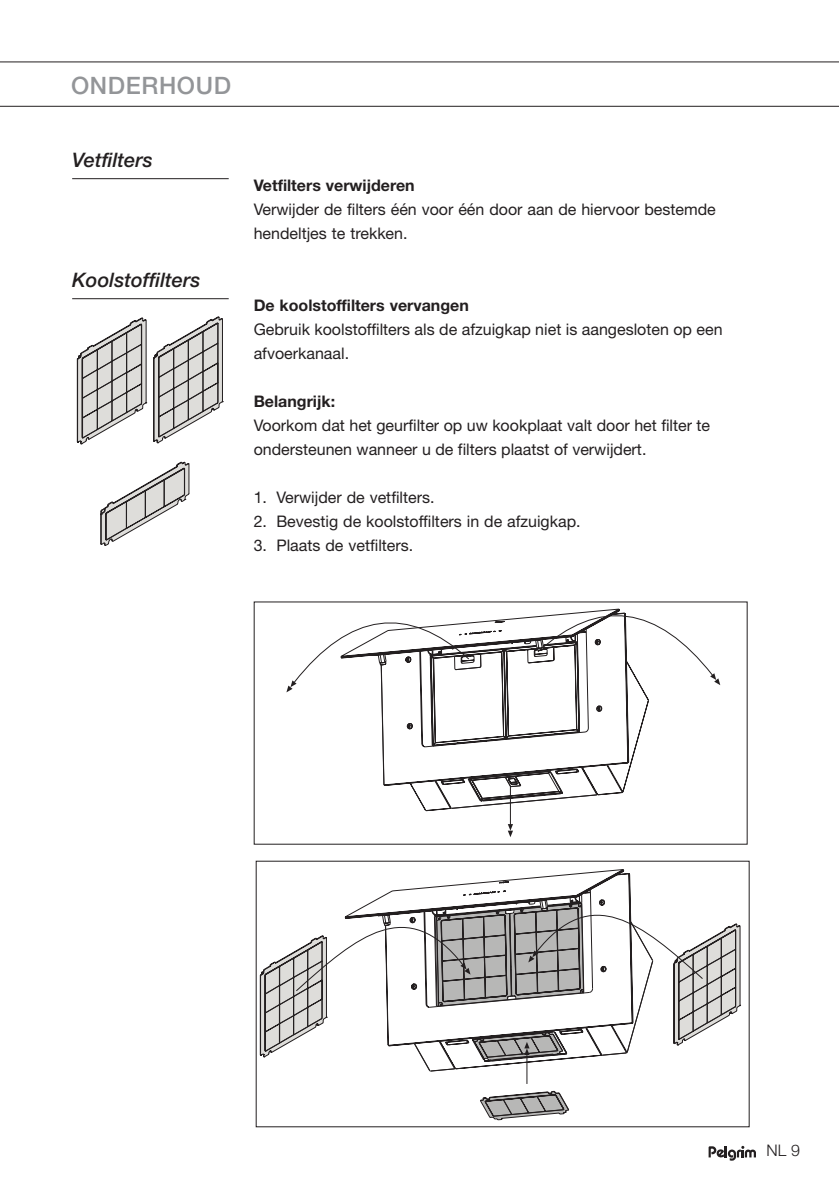
<style>
.page{position:relative;width:839px;height:1190px;background:#fff}
.page>*{position:absolute;margin:0;border:0;box-sizing:border-box;transform-origin:0 0}
.t1{font:500 24px "Helvetica Neue LT Std";letter-spacing:.025em;color:#939598}
.t2{font:italic 500 20px "Helvetica Neue LT Std";color:#231f20}
.t3{font:16px/24px "Helvetica Neue LT Std";color:#231f20}
.t4{font:700 16px "Helvetica Neue LT Std";color:#231f20}
.t5{font:300 16px "Helvetica Neue LT Std";color:#231f20}
</style>
<div class="page">
<hr style="left:0;top:61px;width:839px;height:1px;background:#231f20">
<hr style="left:0;top:106px;width:839px;height:1px;background:#231f20">
<svg style="left:708px;top:1146px;width:48px;height:14px"></svg>
<hr style="left:72px;top:178px;width:157px;height:1px;background:#231f20">
<hr style="left:72px;top:298px;width:157px;height:1px;background:#231f20">
<hr style="left:510px;top:786px;width:1px;height:38px;background:#231f20">
<svg style="left:508px;top:824px;width:5px;height:13px"></svg>
<svg style="left:286px;top:608px;width:434px;height:201px"></svg>
<svg style="left:480px;top:1091px;width:89px;height:29px"></svg>
<hr style="left:526px;top:1054px;width:1px;height:30px;background:#231f20">
<svg style="left:423px;top:1061px;width:122px;height:10px"></svg>
<svg style="left:260px;top:869px;width:480px;height:192px"></svg>
<svg style="left:77px;top:317px;width:69px;height:127px"></svg>
<svg style="left:153px;top:316px;width:70px;height:127px"></svg>
<svg style="left:100px;top:462px;width:89px;height:84px"></svg>
<h1 class="t1" style="left:71px;top:71px;width:161px">ONDERHOUD</h1>
<p class="t2" style="left:72px;top:148px;width:82px">Vetfilters</p>
<p class="t2" style="left:72px;top:268px;width:130px">Koolstoffilters</p>
<p class="t4" style="left:254px;top:175px;width:163px">Vetfilters verwijderen</p>
<p class="t3" style="left:254px;top:197px;width:464px">Verwijder de filters één voor één door aan de hiervoor bestemde hendeltjes te trekken.</p>
<p class="t4" style="left:254px;top:295px;width:217px">De koolstoffilters vervangen</p>
<p class="t3" style="left:254px;top:317px;width:470px">Gebruik koolstoffilters als de afzuigkap niet is aangesloten op een afvoerkanaal.</p>
<p class="t4" style="left:254px;top:391px;width:83px">Belangrijk:</p>
<p class="t3" style="left:254px;top:413px;width:458px">Voorkom dat het geurfilter op uw kookplaat valt door het filter te ondersteunen wanneer u de filters plaatst of verwijdert.</p>
<p class="t3" style="left:254px;top:485px;width:182px">1. Verwijder de vetfilters.</p>
<p class="t3" style="left:254px;top:509px;width:328px">2. Bevestig de koolstoffilters in de afzuigkap.</p>
<p class="t3" style="left:254px;top:533px;width:161px">3. Plaats de vetfilters.</p>
<p class="t5" style="left:766px;top:1140px;width:35px">NL 9</p>
</div>
